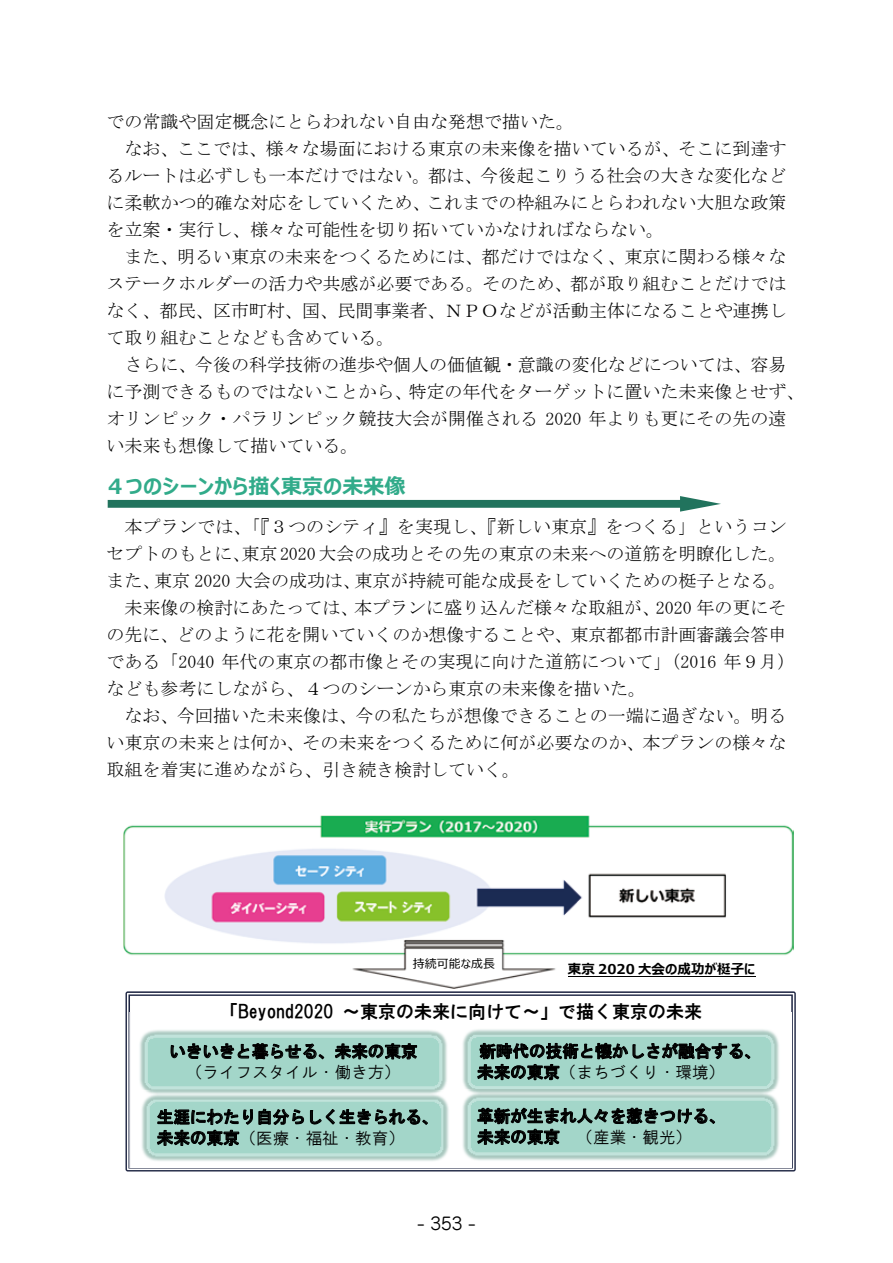
<style>
.page{position:relative;width:893px;height:1263px;background:#fff}
.page>*{position:absolute;margin:0;border:0;box-sizing:border-box;transform-origin:0 0}
.t1{font:700 21px "Meiryo UI";color:#31ab8a}
.t2{font:18px "MS Mincho";color:#000}
.t3{font:18px "HGS Gothic E";color:#000}
.t4{font:16.95px "Jun 201 Pro";color:#000}
.t5{font:16.5px "HGS Gothic E";letter-spacing:.005em;color:#000}
.t6{font:16.5px "HG Gothic M";color:#000}
.t7{font:700 13.5px "Meiryo UI";color:#000}
.t8{font:12px "Meiryo UI";color:#000}
.s1{font-family:"HGS Gothic E"}
</style>
<div class="page">
<svg style="left:126px;top:991px;width:670px;height:180px"></svg>
<img style="left:130px;top:1013px;width:661px;height:154px">
<img style="left:137px;top:1026px;width:313px;height:70px">
<svg style="left:171px;top:1043px;width:153px;height:16px;background:#6e9188"></svg>
<svg style="left:335px;top:1043px;width:82px;height:16px"></svg>
<img style="left:459px;top:1026px;width:322px;height:63px">
<svg style="left:477px;top:1043px;width:273px;height:37px;background:#7da59b"></svg>
<img style="left:459px;top:1089px;width:322px;height:74px">
<svg style="left:477px;top:1108px;width:238px;height:37px;background:#80a99e"></svg>
<img style="left:139px;top:1090px;width:313px;height:74px">
<svg style="left:259px;top:1109px;width:45px;height:26px"></svg>
<svg style="left:310px;top:1109px;width:118px;height:16px;background:#73978e"></svg>
<svg style="left:157px;top:1109px;width:96px;height:37px;background:#6f9289"></svg>
<img style="left:124px;top:816px;width:670px;height:172px">
<img style="left:168px;top:997px;width:577px;height:24px">
<svg style="left:108px;top:496px;width:613px;height:16px"></svg>
<hr style="left:568px;top:977px;width:187px;height:1px;background:#000">
<p class="t2" style="left:106px;top:112px;width:469px">での常識や固定概念にとらわれない自由な発想で描いた。</p>
<p class="t2" style="left:124px;top:139px;width:663px">なお、ここでは、様々な場面における東京の未来像を描いているが、そこに到達す</p>
<p class="t2" style="left:106px;top:166px;width:681px">るルートは必ずしも一本だけではない。都は、今後起こりうる社会の大きな変化など</p>
<p class="t2" style="left:106px;top:193px;width:681px">に柔軟かつ的確な対応をしていくため、これまでの枠組みにとらわれない大胆な政策</p>
<p class="t2" style="left:106px;top:220px;width:559px">を立案・実行し、様々な可能性を切り拓いていかなければならない。</p>
<p class="t2" style="left:124px;top:247px;width:663px">また、明るい東京の未来をつくるためには、都だけではなく、東京に関わる様々な</p>
<p class="t2" style="left:106px;top:274px;width:681px">ステークホルダーの活力や共感が必要である。そのため、都が取り組むことだけでは</p>
<p class="t2" style="left:106px;top:301px;width:682px">なく、都民、区市町村、国、民間事業者、ＮＰＯなどが活動主体になることや連携し</p>
<p class="t2" style="left:106px;top:328px;width:289px">て取り組むことなども含めている。</p>
<p class="t2" style="left:124px;top:355px;width:663px">さらに、今後の科学技術の進歩や個人の価値観・意識の変化などについては、容易</p>
<p class="t2" style="left:106px;top:382px;width:699px">に予測できるものではないことから、特定の年代をターゲットに置いた未来像とせず、</p>
<p class="t2" style="left:106px;top:409px;width:681px">オリンピック・パラリンピック競技大会が開催される 2020 年よりも更にその先の遠</p>
<p class="t2" style="left:106px;top:436px;width:253px">い未来も想像して描いている。</p>
<p class="t1" style="left:105px;top:471px;width:302px">４つのシーンから描く東京の未来像</p>
<p class="t2" style="left:125px;top:517px;width:664px">本プランでは、「『３つのシティ』を実現し、『新しい東京』をつくる」というコン</p>
<p class="t2" style="left:106px;top:544px;width:681px">セプトのもとに、東京 2020大会の成功とその先の東京の未来への道筋を明瞭化した。</p>
<p class="t2" style="left:106px;top:571px;width:681px">また、東京 2020 大会の成功は、東京が持続可能な成長をしていくための梃子となる。</p>
<p class="t2" style="left:124px;top:598px;width:663px">未来像の検討にあたっては、本プランに盛り込んだ様々な取組が、2020 年の更にそ</p>
<p class="t2" style="left:106px;top:625px;width:681px">の先に、どのように花を開いていくのか想像することや、東京都都市計画審議会答申</p>
<p class="t2" style="left:106px;top:652px;width:690px">である「2040 年代の東京の都市像とその実現に向けた道筋について」（2016 年９月）</p>
<p class="t2" style="left:106px;top:679px;width:541px">なども参考にしながら、４つのシーンから東京の未来像を描いた。</p>
<p class="t2" style="left:124px;top:706px;width:663px">なお、今回描いた未来像は、今の私たちが想像できることの一端に過ぎない。明る</p>
<p class="t2" style="left:106px;top:733px;width:681px">い東京の未来とは何か、その未来をつくるために何が必要なのか、本プランの様々な</p>
<p class="t2" style="left:106px;top:760px;width:415px">取組を着実に進めながら、引き続き検討していく。</p>
<p class="t8" style="left:413px;top:955px;width:84px">持続可能な成⻑</p>
<p class="t3" style="left:220px;top:1002px;width:483px">「Beyond2020 ～東京の未来に向けて～」で描く東京の未来</p>
<p class="t7" style="left:568px;top:959px;width:189px">東京 2020 ⼤会の成功が梃⼦に</p>
<p class="t5" style="left:169px;top:1043px;width:250px">いきいきと暮らせる、未来の東京</p>
<p class="t6" style="left:186px;top:1064px;width:216px">（ライフスタイル・働き方）</p>
<p class="t5" style="left:157px;top:1108px;width:283px">生涯にわたり自分らしく生きられる、</p>
<p class="t6" style="left:157px;top:1129px;width:249px"><span class="s1">未来の東京</span>（医療・福祉・教育）</p>
<p class="t5" style="left:479px;top:1043px;width:283px">新時代の技術と懐かしさが融合する、</p>
<p class="t6" style="left:477px;top:1064px;width:249px"><span class="s1">未来の東京</span>（まちづくり・環境）</p>
<p class="t5" style="left:477px;top:1108px;width:250px">革新が生まれ人々を惹きつける、</p>
<p class="t6" style="left:477px;top:1128px;width:216px"><span class="s1">未来の東京</span> （産業・観光）</p>
<p class="t4" style="left:417px;top:1210px;width:60px">- 353 -</p>
</div>
